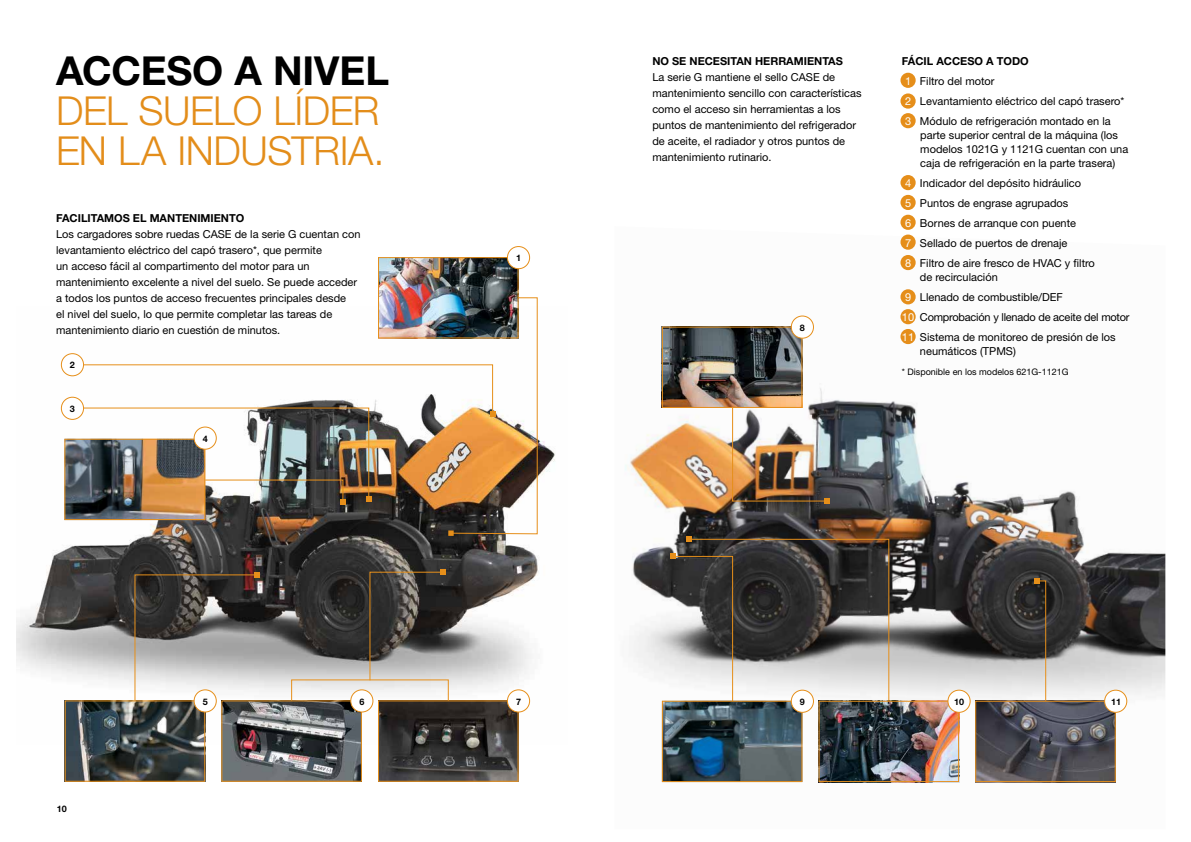
<style>
.page{position:relative;width:1191px;height:842px;background:#fff}
.page>*{position:absolute;margin:0;border:0;box-sizing:border-box;transform-origin:0 0}
.t1{font:300 40px/40px "Helvetica Neue LT Std";letter-spacing:-.015em;color:#e38d1a}
.t2{font:700 40px "Helvetica Neue LT Std";letter-spacing:-.005em;color:#000}
.t3{font:11px/16px "Helvetica Neue LT Std";color:#000}
.t4{font:700 11px "Helvetica Neue LT Std";color:#000}
.t5{font:9px "Helvetica Neue LT Std";color:#000}
.t6{font:700 9px "Helvetica Neue LT Std";color:#000}
.s1{font-weight:700}
.s2{color:#fff}
</style>
<div class="page">
<div style="left:900px;top:73px;width:15px;height:15px;background:#e58e1a;border-radius:50%"></div>
<div style="left:900px;top:93px;width:15px;height:16px;background:#e58e1a;border-radius:50%"></div>
<div style="left:900px;top:113px;width:15px;height:15px;background:#e58e1a;border-radius:50%"></div>
<div style="left:900px;top:175px;width:15px;height:15px;background:#e58e1a;border-radius:50%"></div>
<div style="left:900px;top:195px;width:15px;height:15px;background:#e58e1a;border-radius:50%"></div>
<div style="left:900px;top:215px;width:15px;height:15px;background:#e58e1a;border-radius:50%"></div>
<img style="left:625px;top:226px;width:540px;height:557px">
<img style="left:664px;top:703px;width:136px;height:77px">
<div style="left:662px;top:701px;width:140px;height:81px;border:1px solid #e68f1a"></div>
<div style="left:791px;top:690px;width:22px;height:22px;background:#fff;border-radius:50%"></div>
<div style="left:791px;top:690px;width:23px;height:23px;border:1px solid #e68f1a;border-radius:50%"></div>
<img style="left:820px;top:703px;width:137px;height:77px">
<div style="left:818px;top:701px;width:141px;height:81px;border:1px solid #e68f1a"></div>
<div style="left:948px;top:690px;width:22px;height:22px;background:#fff;border-radius:50%"></div>
<div style="left:947px;top:690px;width:23px;height:23px;border:1px solid #e68f1a;border-radius:50%"></div>
<img style="left:977px;top:703px;width:136px;height:77px">
<div style="left:975px;top:701px;width:140px;height:81px;border:1px solid #e68f1a"></div>
<div style="left:1104px;top:690px;width:22px;height:22px;background:#fff;border-radius:50%"></div>
<div style="left:1104px;top:690px;width:23px;height:23px;border:1px solid #e68f1a;border-radius:50%"></div>
<img style="left:664px;top:329px;width:136px;height:77px">
<div style="left:662px;top:327px;width:140px;height:81px;border:1px solid #e68f1a"></div>
<div style="left:791px;top:316px;width:22px;height:22px;background:#fff;border-radius:50%"></div>
<div style="left:791px;top:316px;width:23px;height:23px;border:1px solid #e68f1a;border-radius:50%"></div>
<svg style="left:670px;top:537px;width:219px;height:165px;background:#72706e"></svg>
<img style="left:731px;top:407px;width:99px;height:97px">
<svg style="left:1034px;top:578px;width:12px;height:124px"></svg>
<img style="left:16px;top:353px;width:539px;height:392px">
<div style="left:61px;top:354px;width:23px;height:22px;background:#fff;border-radius:50%"></div>
<div style="left:61px;top:353px;width:23px;height:23px;border:1px solid #e68f1a;border-radius:50%"></div>
<div style="left:61px;top:397px;width:23px;height:22px;background:#fff;border-radius:50%"></div>
<div style="left:61px;top:397px;width:23px;height:23px;border:1px solid #e68f1a;border-radius:50%"></div>
<img style="left:380px;top:259px;width:136px;height:38px">
<div style="left:378px;top:257px;width:140px;height:81px;border:1px solid #e68f1a"></div>
<div style="left:507px;top:247px;width:22px;height:22px;background:#fff;border-radius:50%"></div>
<div style="left:507px;top:246px;width:23px;height:23px;border:1px solid #e68f1a;border-radius:50%"></div>
<img style="left:66px;top:441px;width:17px;height:77px">
<div style="left:64px;top:439px;width:141px;height:81px;border:1px solid #e68f1a"></div>
<img style="left:67px;top:702px;width:136px;height:78px">
<div style="left:65px;top:700px;width:140px;height:82px;border:1px solid #e68f1a"></div>
<div style="left:194px;top:690px;width:22px;height:22px;background:#fff;border-radius:50%"></div>
<div style="left:194px;top:689px;width:23px;height:23px;border:1px solid #e68f1a;border-radius:50%"></div>
<img style="left:380px;top:702px;width:136px;height:78px">
<div style="left:378px;top:700px;width:140px;height:82px;border:1px solid #e68f1a"></div>
<div style="left:507px;top:690px;width:22px;height:22px;background:#fff;border-radius:50%"></div>
<div style="left:507px;top:689px;width:23px;height:23px;border:1px solid #e68f1a;border-radius:50%"></div>
<img style="left:223px;top:702px;width:137px;height:78px">
<div style="left:221px;top:700px;width:141px;height:82px;border:1px solid #e68f1a"></div>
<div style="left:351px;top:690px;width:22px;height:22px;background:#fff;border-radius:50%"></div>
<div style="left:350px;top:689px;width:23px;height:23px;border:1px solid #e68f1a;border-radius:50%"></div>
<img style="left:83px;top:297px;width:455px;height:239px">
<svg style="left:134px;top:569px;width:315px;height:132px;background:#7b7873"></svg>
<div style="left:900px;top:255px;width:15px;height:15px;background:#e58e1a;border-radius:50%"></div>
<div style="left:900px;top:289px;width:15px;height:15px;background:#e58e1a;border-radius:50%"></div>
<div style="left:900px;top:309px;width:15px;height:15px;background:#e58e1a;border-radius:50%"></div>
<div style="left:900px;top:329px;width:15px;height:15px;background:#e58e1a;border-radius:50%"></div>
<div style="left:900px;top:235px;width:15px;height:15px;background:#e58e1a;border-radius:50%"></div>
<h1 class="t2" style="left:56px;top:46px;width:334px">ACCESO A NIVEL</h1>
<h1 class="t1" style="left:56px;top:90px;width:330px">DEL SUELO LÍDER<br>EN LA INDUSTRIA.</h1>
<p class="t4" style="left:56px;top:211px;width:190px">FACILITAMOS EL MANTENIMIENTO</p>
<p class="t3" style="left:56px;top:226px;width:306px">Los cargadores sobre ruedas CASE de la serie G cuentan con levantamiento eléctrico del capó trasero*, que permite<br>un acceso fácil al compartimento del motor para un mantenimiento excelente a nivel del suelo. Se puede acceder a todos los puntos de acceso frecuentes principales desde<br>el nivel del suelo, lo que permite completar las tareas de mantenimiento diario en cuestión de minutos.</p>
<p class="t6" style="left:70px;top:360px;width:7px">2</p>
<p class="t6" style="left:70px;top:403px;width:7px">3</p>
<p class="t6" style="left:203px;top:433px;width:7px">4</p>
<p class="t6" style="left:516px;top:252px;width:7px">1</p>
<p class="t6" style="left:57px;top:803px;width:12px">10</p>
<p class="t6" style="left:203px;top:696px;width:7px">5</p>
<p class="t6" style="left:359px;top:696px;width:7px">6</p>
<p class="t6" style="left:516px;top:696px;width:7px">7</p>
<p class="t4" style="left:652px;top:54px;width:192px">NO SE NECESITAN HERRAMIENTAS</p>
<p class="t3" style="left:652px;top:69px;width:211px">La serie G mantiene el sello CASE de mantenimiento sencillo con características como el acceso sin herramientas a los puntos de mantenimiento del refrigerador de aceite, el radiador y otros puntos de mantenimiento rutinario.</p>
<p class="t6" style="left:800px;top:322px;width:7px">8</p>
<p class="t3" style="left:902px;top:50px;width:224px;line-height:20px"><span class="s1">FÁCIL ACCESO A TODO<br></span><span class="s2">1</span> Filtro del motor<br><span class="s2">2</span> Levantamiento eléctrico del capó trasero*<br><span class="s2">3</span> Módulo de refrigeración montado en la</p>
<p class="t3" style="left:920px;top:127px;width:209px;line-height:14px">parte superior central de la máquina (los modelos 1021G y 1121G cuentan con una caja de refrigeración en la parte trasera)</p>
<p class="t3" style="left:905px;top:172px;width:191px;line-height:20px"><span class="s2">4</span> Indicador del depósito hidráulico<br><span class="s2">5</span> Puntos de engrase agrupados<br><span class="s2">6</span> Bornes de arranque con puente<br><span class="s2">7</span> Sellado de puertos de drenaje<br><span class="s2">8</span> Filtro de aire fresco de HVAC y filtro</p>
<p class="t3" style="left:902px;top:266px;width:229px;line-height:20px;text-indent:18px">de recirculación<br><span class="s2">9</span> Llenado de combustible/DEF<br><span class="s2">10</span> Comprobación y llenado de aceite del motor <span class="s2">11</span> Sistema de monitoreo de presión de los</p>
<p class="t3" style="left:920px;top:342px;width:97px">neumáticos (TPMS)</p>
<p class="t5" style="left:902px;top:366px;width:168px">* Disponible en los modelos 621G-1121G</p>
<p class="t6" style="left:800px;top:696px;width:7px">9</p>
<p class="t6" style="left:954px;top:696px;width:12px">10</p>
<p class="t6" style="left:1111px;top:696px;width:12px">11</p>
</div>
